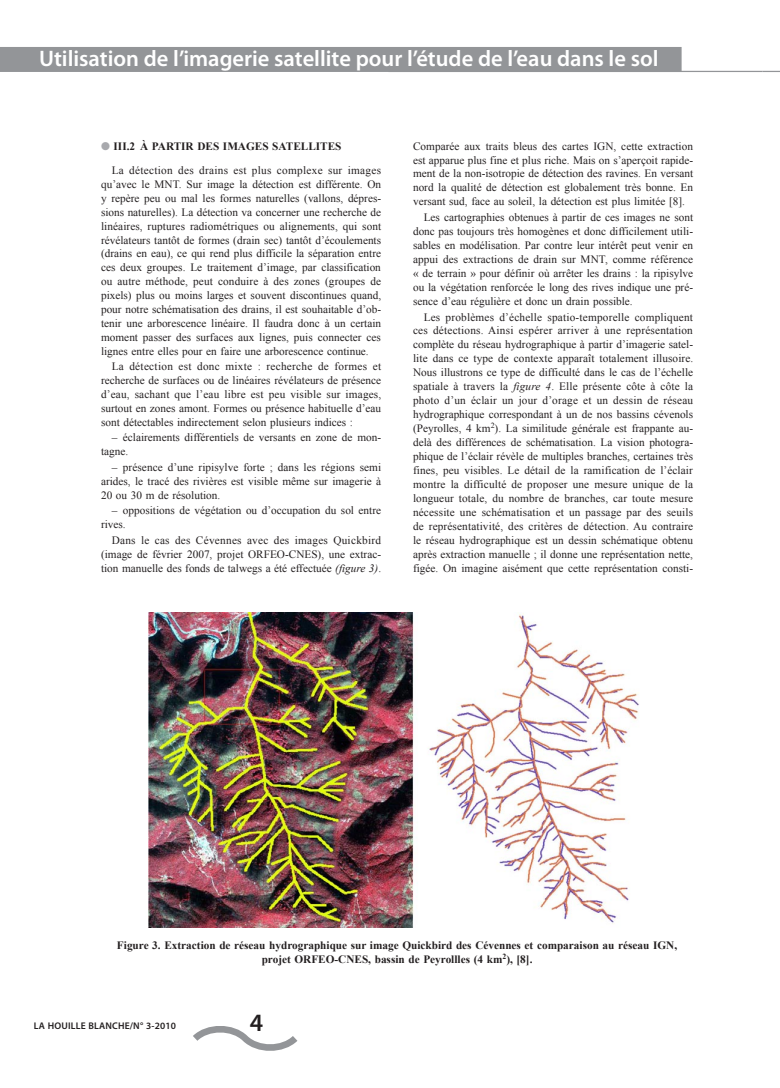
<style>
.page{position:relative;width:780px;height:1088px;background:#fff}
.page>*{position:absolute;margin:0;border:0;box-sizing:border-box;transform-origin:0 0}
.t1{font:600 25px "Myriad Pro";color:#231f20}
.t2{font:600 22.5px "Myriad Pro";color:#fff}
.t3{font:11.25px/14px "Times New Roman";color:#231f20;text-align:justify}
.t4{font:700 11.25px "Times New Roman";color:#231f20}
.t5{font:600 9.75px "Myriad Pro";letter-spacing:.015em;color:#231f20}
.s1{color:#a8a9ad}
.s2{font-style:italic}
</style>
<div class="page">
<svg style="left:193px;top:1026px;width:105px;height:25px"></svg>
<div style="left:0;top:47px;width:681px;height:25px;background:#939598"></div>
<hr style="left:388px;top:71px;width:374px;height:1px;background:#939598">
<svg style="left:762px;top:71px;width:18px;height:1px"></svg>
<img style="left:149px;top:612px;width:490px;height:315px">
<h2 class="t2" style="left:39px;top:44px;width:621px">Utilisation de l’imagerie satellite pour l’étude de l’eau dans le sol</h2>
<p class="t4" style="left:101px;top:139px;width:201px"><span class="s1">●</span> III.2 À partir de s Image s satell</p>
<p class="t4" style="left:316px;top:139px;width:27px">ite s</p>
<p class="t3" style="left:101px;top:163px;width:282px;text-indent:11px">La détection des drains est plus complexe sur images qu’avec le MNT. Sur image la détection est différente. On y repère peu ou mal les formes naturelles (vallons, dépres&shy;sions naturelles). La détection va concerner une recherche de linéaires, ruptures radiométriques ou alignements, qui sont révélateurs tantôt de formes (drain sec) tantôt d’écoulements (drains en eau), ce qui rend plus difficile la séparation entre ces deux groupes. Le traitement d’image, par classification ou autre méthode, peut conduire à des zones (groupes de pixels) plus ou moins larges et souvent discontinues quand, pour notre schématisation des drains, il est souhaitable d’ob&shy;tenir une arborescence linéaire. Il faudra donc à un certain moment passer des surfaces aux lignes, puis connecter ces lignes entre elles pour en faire une arborescence continue.</p>
<p class="t3" style="left:101px;top:359px;width:282px;text-indent:11px">La détection est donc mixte : recherche de formes et recherche de surfaces ou de linéaires révélateurs de présence d’eau, sachant que l’eau libre est peu visible sur images, surtout en zones amont. Formes ou présence habituelle d’eau sont détectables indirectement selon plusieurs indices :</p>
<p class="t3" style="left:101px;top:430px;width:281px;text-indent:11px">– éclairements différentiels de versants en zone de mon&shy;tagne.</p>
<p class="t3" style="left:101px;top:460px;width:281px;text-indent:11px">– présence d’une ripisylve forte ; dans les régions semi arides, le tracé des rivières est visible même sur imagerie à 20 ou 30 m de résolution.</p>
<p class="t3" style="left:101px;top:503px;width:281px;text-indent:11px">– oppositions de végétation ou d’occupation du sol entre rives.</p>
<p class="t3" style="left:101px;top:533px;width:281px;text-indent:11px">Dans le cas des Cévennes avec des images Quickbird (image de février 2007, projet ORFEO-CNES), une extrac&shy;tion manuelle des fonds de talwegs a été effectuée <span class="s2">(figure 3)</span>.</p>
<p class="t3" style="left:413px;top:139px;width:281px">Comparée aux traits bleus des cartes IGN, cette extraction est apparue plus fine et plus riche. Mais on s’aperçoit rapide&shy;ment de la non-isotropie de détection des ravines. En versant nord la qualité de détection est globalement très bonne. En versant sud, face au soleil, la détection est plus limitée [8].</p>
<p class="t3" style="left:413px;top:210px;width:282px;text-indent:11px">Les cartographies obtenues à partir de ces images ne sont donc pas toujours très homogènes et donc difficilement utili&shy;sables en modélisation. Par contre leur intérêt peut venir en appui des extractions de drain sur MNT, comme référence « de terrain » pour définir où arrêter les drains : la ripisylve ou la végétation renforcée le long des rives indique une pré&shy;sence d’eau régulière et donc un drain possible.</p>
<p class="t3" style="left:413px;top:310px;width:282px;text-indent:11px">Les problèmes d’échelle spatio-temporelle compliquent ces détections. Ainsi espérer arriver à une représentation complète du réseau hydrographique à partir d’imagerie satel&shy;lite dans ce type de contexte apparaît totalement illusoire.<br>Nous illustrons ce type de difficulté dans le cas de l’échelle spatiale à travers la <span class="s2">figure 4</span>. Elle présente côte à côte la photo d’un éclair un jour d’orage et un dessin de réseau hydrographique correspondant à un de nos bassins cévenols (Peyrolles, 4 km<sup>2</sup>). La similitude générale est frappante au&shy;delà des différences de schématisation. La vision photogra&shy;phique de l’éclair révèle de multiples branches, certaines très fines, peu visibles. Le détail de la ramification de l’éclair montre la difficulté de proposer une mesure unique de la longueur totale, du nombre de branches, car toute mesure nécessite une schématisation et un passage par des seuils de représentativité, des critères de détection. Au contraire le réseau hydrographique est un dessin schématique obtenu après extraction manuelle ; il donne une représentation nette, figée. On imagine aisément que cette représentation consti-</p>
<p class="t4" style="left:117px;top:938px;width:544px">Figure 3. Extraction de réseau hydrographique sur image Quickbird des Cévennes et comparaison au réseau IGN</p>
<p class="t4" style="left:674px;top:938px;width:4px">,</p>
<p class="t4" style="left:262px;top:951px;width:272px">projet ORFEO-CNES, bassin de Peyrollles (4 km<sup>2</sup>), [8].</p>
<p class="t5" style="left:34px;top:1019px;width:144px">LA HOUILLE BLANCHE/N° 3-2010</p>
<h1 class="t1" style="left:250px;top:1007px;width:15px">4</h1>
</div>
